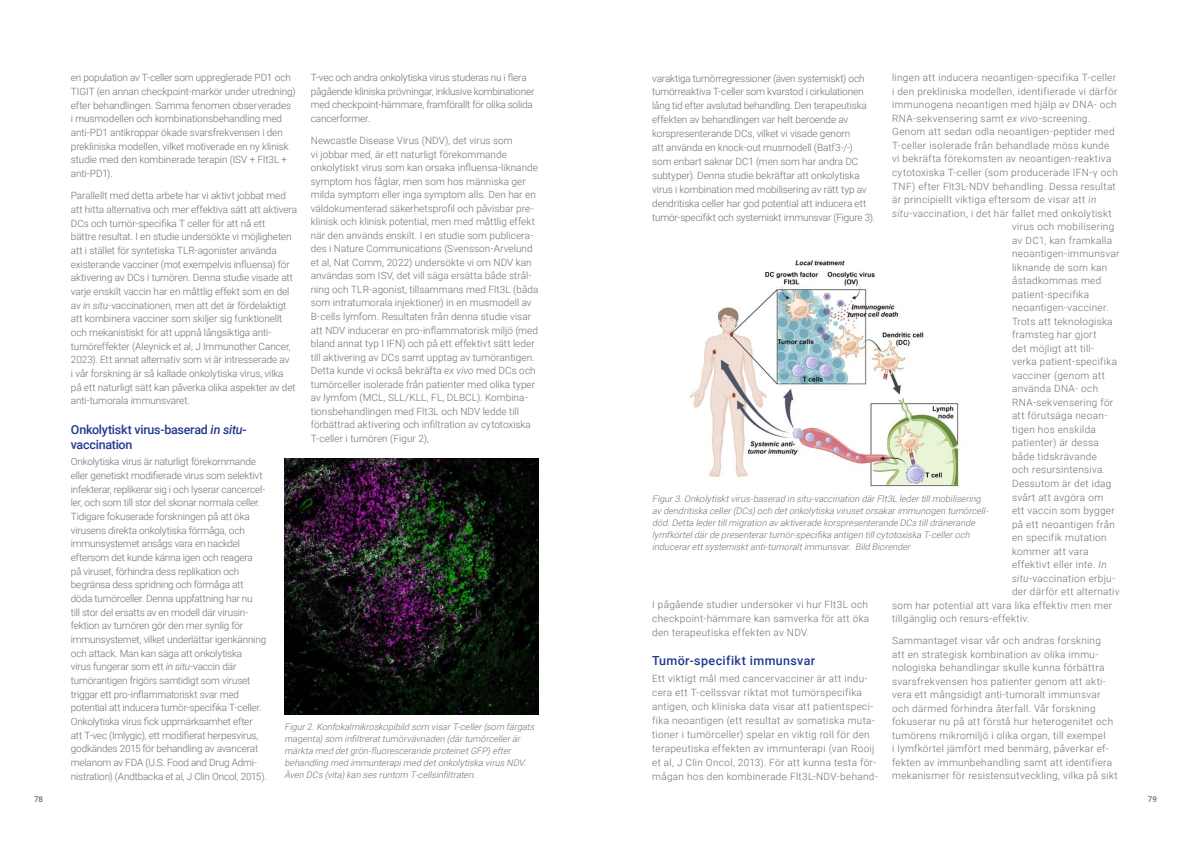
<style>
.page{position:relative;width:1191px;height:842px;background:#fff}
.page>*{position:absolute;margin:0;border:0;box-sizing:border-box;transform-origin:0 0}
.t1{font:500 12.5px/15.2px "Roboto";letter-spacing:-.015em;color:#22398e}
.t2{font:500 12.5px "Roboto";letter-spacing:.03em;color:#22398e}
.t3{font:300 10px/13.7px "Roboto";color:#706f6f}
.t4{font:300 10px/13.5px "Roboto";letter-spacing:.03em;color:#706f6f}
.t5{font:300 10px/13.7px "Roboto";letter-spacing:-.02em;color:#706f6f}
.t6{font:300 10px "Roboto";letter-spacing:.035em;color:#706f6f}
.t7{font:italic 300 9px/12px "Roboto";color:#706f6f}
.t8{font:500 8px "Roboto";color:#706f6f}
.s1{font-style:italic}
</style>
<div class="page">
<img style="left:689px;top:260px;width:270px;height:228px">
<img style="left:284px;top:459px;width:255px;height:255px">
<p class="t5" style="left:311px;top:71px;width:225px">T-vec och andra onkolytiska virus studeras nu i flera pågående kliniska prövningar, inklusive kombinationer med checkpoint-hämmare, framförallt för olika solida cancerformer.</p>
<p class="t3" style="left:311px;top:133px;width:229px">Newcastle Disease Virus (NDV), det virus som<br>vi jobbar med, är ett naturligt förekommande onkolytiskt virus som kan orsaka influensa-liknande symptom hos fåglar, men som hos människa ger milda symptom eller inga symptom alls. Den har en väldokumenterad säkerhetsprofil och påvisbar pre&shy;klinisk och klinisk potential, men med måttlig effekt när den används enskilt. I en studie som publicera&shy;des i Nature Communications (Svensson-Arvelund et al, Nat Comm, 2022) undersökte vi om NDV kan användas som ISV, det vill säga ersätta både strål&shy;ning och TLR-agonist, tillsammans med Flt3L (båda som intratumorala injektioner) in en musmodell av B-cells lymfom. Resultaten från denna studie visar att NDV inducerar en pro-inflammatorisk miljö (med bland annat typ I IFN) och på ett effektivt sätt leder till aktivering av DCs samt upptag av tumörantigen.<br>Detta kunde vi också bekräfta <span class="s1">ex vivo</span> med DCs och tumörceller isolerade från patienter med olika typer av lymfom (MCL, SLL/KLL, FL, DLBCL). Kombina&shy;tionsbehandlingen med Flt3L och NDV ledde till förbättrad aktivering och infiltration av cytotoxiska T-celler i tumören (Figur 2),</p>
<p class="t3" style="left:71px;top:71px;width:226px">en population av T-celler som uppreglerade PD1 och TIGIT (en annan checkpoint-markör under utredning) efter behandlingen. Samma fenomen observerades i musmodellen och kombinationsbehandling med anti-PD1 antikroppar ökade svarsfrekvensen i den prekliniska modellen, vilket motiverade en ny klinisk studie med den kombinerade terapin (ISV + Flt3L + anti-PD1).</p>
<p class="t3" style="left:71px;top:188px;width:228px">Parallellt med detta arbete har vi aktivt jobbat med att hitta alternativa och mer effektiva sätt att aktivera DCs och tumör-specifika T celler för att nå ett<br>bättre resultat. I en studie undersökte vi möjligheten att i stället för syntetiska TLR-agonister använda existerande vacciner (mot exempelvis influensa) för aktivering av DCs i tumören. Denna studie visade att varje enskilt vaccin har en måttlig effekt som en del av <span class="s1">in situ</span>-vaccinationen, men att det är fördelaktigt att kombinera vacciner som skiljer sig funktionellt och mekanistiskt för att uppnå långsiktiga anti&shy;tumöreffekter (Aleynick et al, J Immunother Cancer, 2023). Ett annat alternativ som vi är intresserade av<br>i vår forskning är så kallade onkolytiska virus, vilka<br>på ett naturligt sätt kan påverka olika aspekter av det anti-tumorala immunsvaret.</p>
<p class="t1" style="left:71px;top:421px;width:177px">Onkolytiskt virus-baserad <span class="s1">in situ&shy;</span>vaccination</p>
<p class="t5" style="left:71px;top:454px;width:197px">Onkolytiska virus är naturligt förekommande eller genetiskt modifierade virus som selektivt infekterar, replikerar sig i och lyserar cancercel&shy;ler, och som till stor del skonar normala celler.<br>Tidigare fokuserade forskningen på att öka virusens direkta onkolytiska förmåga, och immunsystemet ansågs vara en nackdel eftersom det kunde känna igen och reagera<br>på viruset, förhindra dess replikation och begränsa dess spridning och förmåga att döda tumörceller. Denna uppfattning har nu<br>till stor del ersatts av en modell där virusin&shy;fektion av tumören gör den mer synlig för immunsystemet, vilket underlättar igenkänning och attack. Man kan säga att onkolytiska<br>virus fungerar som ett <span class="s1">in situ</span>-vaccin där tumörantigen frigörs samtidigt som viruset triggar ett pro-inflammatoriskt svar med potential att inducera tumör-specifika T-celler.<br>Onkolytiska virus fick uppmärksamhet efter att T-vec (Imlygic), ett modifierat herpesvirus, godkändes 2015 för behandling av avancerat melanom av FDA (U.S. Food and Drug Admi&shy;nistration) (Andtbacka et al, J Clin Oncol, 2015).</p>
<p class="t7" style="left:284px;top:720px;width:254px">Figur2.Konfokalmikroskopibild som visarT-celler(som färgats magenta)som infiltrerattumörvävnaden (därtumörcellerär märkta med detgrön-fluorescerande proteinetGFP)efter behandling med immunterapimed detonkolytiska virus NDV.<br>Även DCs (vita)kan ses runtom T-cellsinfiltraten.</p>
<p class="t3" style="left:652px;top:71px;width:224px">varaktiga tumörregressioner (även systemiskt) och tumörreaktiva T-celler som kvarstod i cirkulationen lång tid efter avslutad behandling. Den terapeutiska effekten av behandlingen var helt beroende av korspresenterande DCs, vilket vi visade genom<br>att använda en knock-out musmodell (Batf3-/-)<br>som enbart saknar DC1 (men som har andra DC subtyper). Denna studie bekräftar att onkolytiska virus i kombination med mobilisering av rätt typ av dendritiska celler har god potential att inducera ett tumör-specifikt och systemiskt immunsvar (Figure 3).</p>
<p class="t4" style="left:892px;top:71px;width:225px">lingen att inducera neoantigen-specifika T-celler</p>
<p class="t4" style="left:892px;top:84px;width:227px">i den prekliniska modellen, identifierade vi därför</p>
<p class="t6" style="left:892px;top:98px;width:226px">immunogena neoantigen med hjälp av DNA- och</p>
<p class="t4" style="left:892px;top:111px;width:199px">RNA-sekvensering samt <span class="s1">ex vivo</span>-screening.</p>
<p class="t6" style="left:892px;top:125px;width:224px">Genom att sedan odla neoantigen-peptider med</p>
<p class="t4" style="left:892px;top:138px;width:219px">T-celler isolerade från behandlade möss kunde</p>
<p class="t4" style="left:892px;top:152px;width:221px">vi bekräfta förekomsten av neoantigen-reaktiva</p>
<p class="t4" style="left:892px;top:165px;width:227px">cytotoxiska T-celler (som producerade IFN-γ och</p>
<p class="t4" style="left:892px;top:179px;width:225px">TNF) efter Flt3L-NDV behandling. Dessa resultat</p>
<p class="t4" style="left:892px;top:192px;width:206px">är principiellt viktiga eftersom de visar att <span class="s1">in</span></p>
<p class="t4" style="left:892px;top:206px;width:221px"><span class="s1">situ</span>-vaccination, i det här fallet med onkolytiskt</p>
<p class="t4" style="left:1012px;top:219px;width:104px">virus och mobilisering</p>
<p class="t4" style="left:1012px;top:233px;width:101px">av DC1, kan framkalla</p>
<p class="t4" style="left:1012px;top:246px;width:109px">neoantigen-immunsvar</p>
<p class="t4" style="left:1012px;top:260px;width:97px">liknande de som kan</p>
<p class="t4" style="left:1012px;top:273px;width:91px">åstadkommas med</p>
<p class="t4" style="left:1012px;top:287px;width:79px">patient-specifika</p>
<p class="t4" style="left:1012px;top:301px;width:98px">neoantigen-vacciner.</p>
<p class="t4" style="left:1012px;top:314px;width:102px">Trots att teknologiska</p>
<p class="t4" style="left:1012px;top:328px;width:86px">framsteg har gjort</p>
<p class="t4" style="left:1012px;top:341px;width:84px">det möjligt att till-</p>
<p class="t4" style="left:1012px;top:355px;width:106px">verka patient-specifika</p>
<p class="t6" style="left:1012px;top:368px;width:94px">vacciner (genom att</p>
<p class="t4" style="left:1012px;top:382px;width:88px">använda DNA- och</p>
<p class="t6" style="left:1012px;top:395px;width:103px">RNA-sekvensering för</p>
<p class="t4" style="left:1012px;top:409px;width:97px">att förutsäga neoan-</p>
<p class="t4" style="left:1012px;top:422px;width:85px">tigen hos enskilda</p>
<p class="t4" style="left:1012px;top:436px;width:88px">patienter) är dessa</p>
<p class="t4" style="left:1012px;top:449px;width:86px">både tidskrävande</p>
<p class="t4" style="left:1012px;top:463px;width:95px">och resursintensiva.</p>
<p class="t4" style="left:1012px;top:476px;width:101px">Dessutom är det idag</p>
<p class="t4" style="left:1012px;top:490px;width:93px">svårt att avgöra om</p>
<p class="t4" style="left:1012px;top:503px;width:104px">ett vaccin som bygger</p>
<p class="t4" style="left:1012px;top:517px;width:104px">på ett neoantigen från</p>
<p class="t4" style="left:1012px;top:530px;width:96px">en specifik mutation</p>
<p class="t4" style="left:1012px;top:544px;width:78px">kommer att vara</p>
<p class="t4" style="left:1012px;top:557px;width:96px">effektivt eller inte. <span class="s1">In</span></p>
<p class="t4" style="left:1012px;top:571px;width:105px"><span class="s1">situ</span>-vaccination erbju-</p>
<p class="t4" style="left:1012px;top:584px;width:109px">der därför ett alternativ</p>
<p class="t4" style="left:892px;top:598px;width:221px">som har potential att vara lika effektiv men mer</p>
<p class="t4" style="left:892px;top:611px;width:139px">tillgänglig och resurs-effektiv.</p>
<p class="t4" style="left:892px;top:634px;width:227px">Sammantaget visar vår och andras forskning<br>att en strategisk kombination av olika immu&shy;nologiska behandlingar skulle kunna förbättra svarsfrekvensen hos patienter genom att akti&shy;vera ett mångsidigt anti-tumoralt immunsvar och därmed förhindra återfall. Vår forskning fokuserar nu på att förstå hur heterogenitet och tumörens mikromiljö i olika organ, till exempel<br>i lymfkörtel jämfört med benmärg, påverkar ef&shy;fekten av immunbehandling samt att identifiera mekanismer för resistensutveckling, vilka på sikt</p>
<p class="t7" style="left:652px;top:493px;width:340px">Figur3.Onkolytisktvirus-baserad in situ-vaccination därFlt3L ledertillmobilisering av dendritiska celler(DCs)och detonkolytiska virusetorsakarimmunogen tumörcell&shy;död.Detta ledertillmigration av aktiverade korspresenterande DCs tilldränerande lymfkörteldärde presenterartumör-specifika antigen tillcytotoxiska T-celleroch inducerarettsystemisktanti-tumoraltimmunsvar. Bild Biorender</p>
<p class="t4" style="left:652px;top:597px;width:219px;line-height:13.9px">I pågående studier undersöker vi hur Flt3L och checkpoint-hämmare kan samverka för att öka den terapeutiska effekten av NDV.</p>
<p class="t2" style="left:652px;top:652px;width:164px">Tumör-specifikt immunsvar</p>
<p class="t4" style="left:652px;top:671px;width:227px;line-height:13.9px">Ett viktigt mål med cancervacciner är att indu&shy;cera ett T-cellssvar riktat mot tumörspecifika antigen, och kliniska data visar att patientspeci&shy;fika neoantigen (ett resultat av somatiska muta&shy;tioner i tumörceller) spelar en viktig roll för den terapeutiska effekten av immunterapi (van Rooij et al, J Clin Oncol, 2013). För att kunna testa för&shy;mågan hos den kombinerade Flt3L-NDV-behand-</p>
<p class="t8" style="left:34px;top:794px;width:11px">78</p>
<p class="t8" style="left:1147px;top:794px;width:11px">79</p>
</div>
